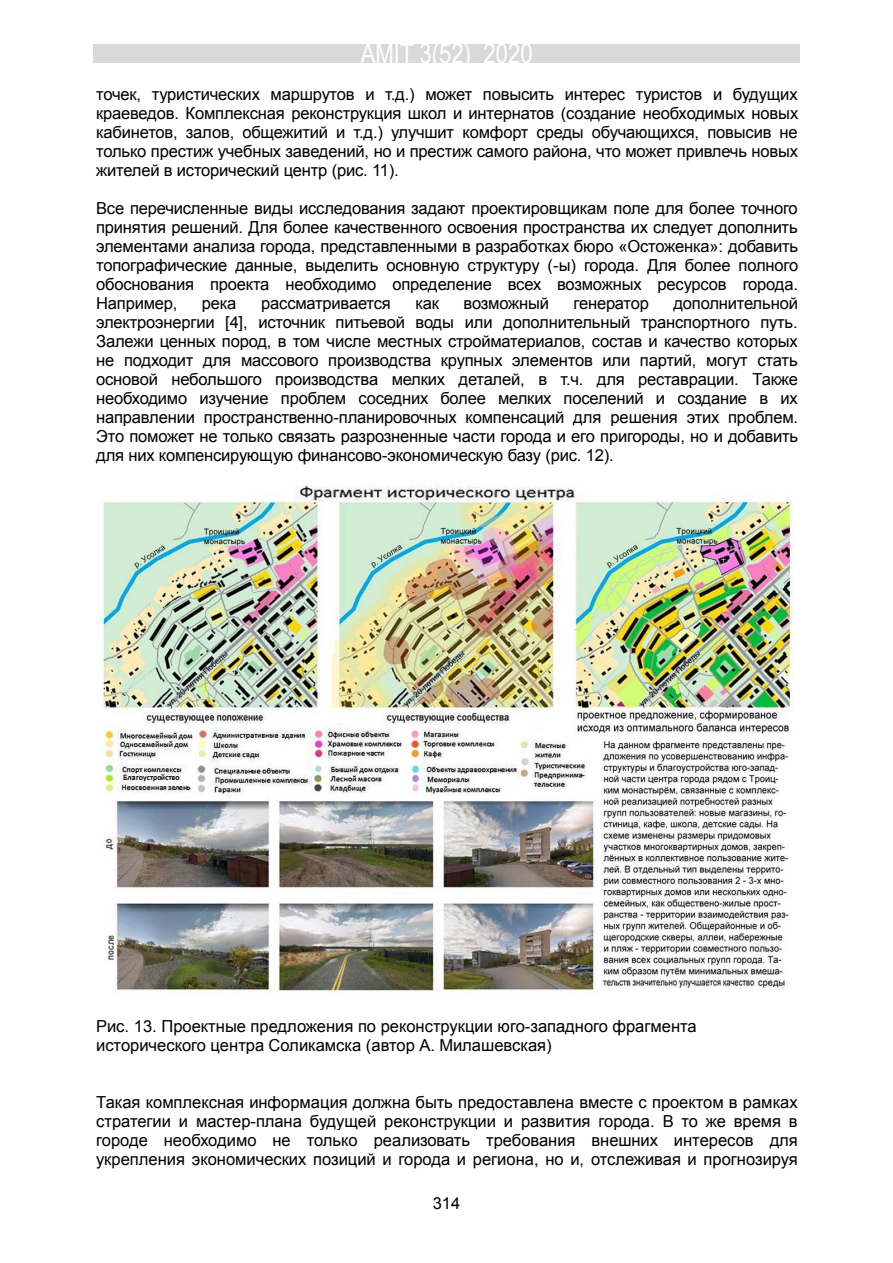
<style>
.page{position:relative;width:893px;height:1263px;background:#fff}
.page>*{position:absolute;margin:0;border:0;box-sizing:border-box;transform-origin:0 0}
.t1{font:27px "Arial Narrow";color:#fff}
.t2{font:16.5px/18.9px "Arial";letter-spacing:-.01em;color:#000;text-align:justify}
.t3{font:16.5px "Arial";color:#000}
.s1{font-style:inherit}
</style>
<div class="page">
<div style="left:93px;top:44px;width:707px;height:19px;background:#d9d9d9"></div>
<img style="left:101px;top:485px;width:693px;height:508px">
<h1 class="t1" style="left:361px;top:34px;width:173px">AMIT 3(52) 2020</h1>
<p class="t2" style="left:96px;top:85px;width:704px">точек, туристических маршрутов и т.д.) может повысить интерес туристов и будущих краеведов. Комплексная реконструкция школ и интернатов (создание необходимых новых кабинетов, залов, общежитий и т.д.) улучшит комфорт среды обучающихся, повысив не только престиж учебных заведений, но и престиж самого района, что может привлечь новых жителей в исторический центр (рис. 11).</p>
<p class="t2" style="left:96px;top:199px;width:703px">Все перечисленные виды исследования задают проектировщикам поле для более точного принятия решений. Для более качественного освоения пространства их следует дополнить элементами анализа города, представленными в разработках бюро «Остоженка»: добавить топографические данные, выделить основную структуру (<span class="s1">-</span>ы) города. Для более полного обоснования проекта необходимо определение всех возможных ресурсов города.<br>Например,</p>
<p class="t2" style="left:96px;top:294px;width:703px;text-indent:577px">дополнительной электроэнергии [4], источник питьевой воды или дополнительный транспортного путь.<br>Залежи ценных пород, в том числе местных стройматериалов, состав и качество которых не подходит для массового производства крупных элементов или партий, могут стать основой небольшого производства мелких деталей, в т.ч. для реставрации. Также необходимо изучение проблем соседних более мелких поселений и создание в их направлении пространственно<span class="s1">-</span>планировочных компенсаций для решения этих проблем.<br>Это поможет не только связать разрозненные части города и его пригороды, но и добавить для них компенсирующую финансово<span class="s1">-</span>экономическую базу (рис. 12).</p>
<p class="t2" style="left:202px;top:294px;width:36px">река</p>
<p class="t2" style="left:261px;top:294px;width:131px">рассматривается</p>
<p class="t2" style="left:415px;top:294px;width:25px">как</p>
<p class="t2" style="left:464px;top:294px;width:87px">возможный</p>
<p class="t2" style="left:573px;top:294px;width:77px">генератор</p>
<p class="t2" style="left:96px;top:1017px;width:602px">Рис. 13. Проектные предложения по реконструкции юго<span class="s1">-</span>западного фрагмента исторического центра Соликамска (автор А. Милашевская)</p>
<p class="t2" style="left:96px;top:1093px;width:703px">Такая комплексная информация должна быть предоставлена вместе с проектом в рамках стратегии и мастер<span class="s1">-</span>плана будущей реконструкции и развития города. В то же время в городе необходимо не только реализовать требования внешних интересов для укрепления экономических позиций и города и региона, но и, отслеживая и прогнозируя</p>
<p class="t3" style="left:433px;top:1192px;width:29px">314</p>
</div>
